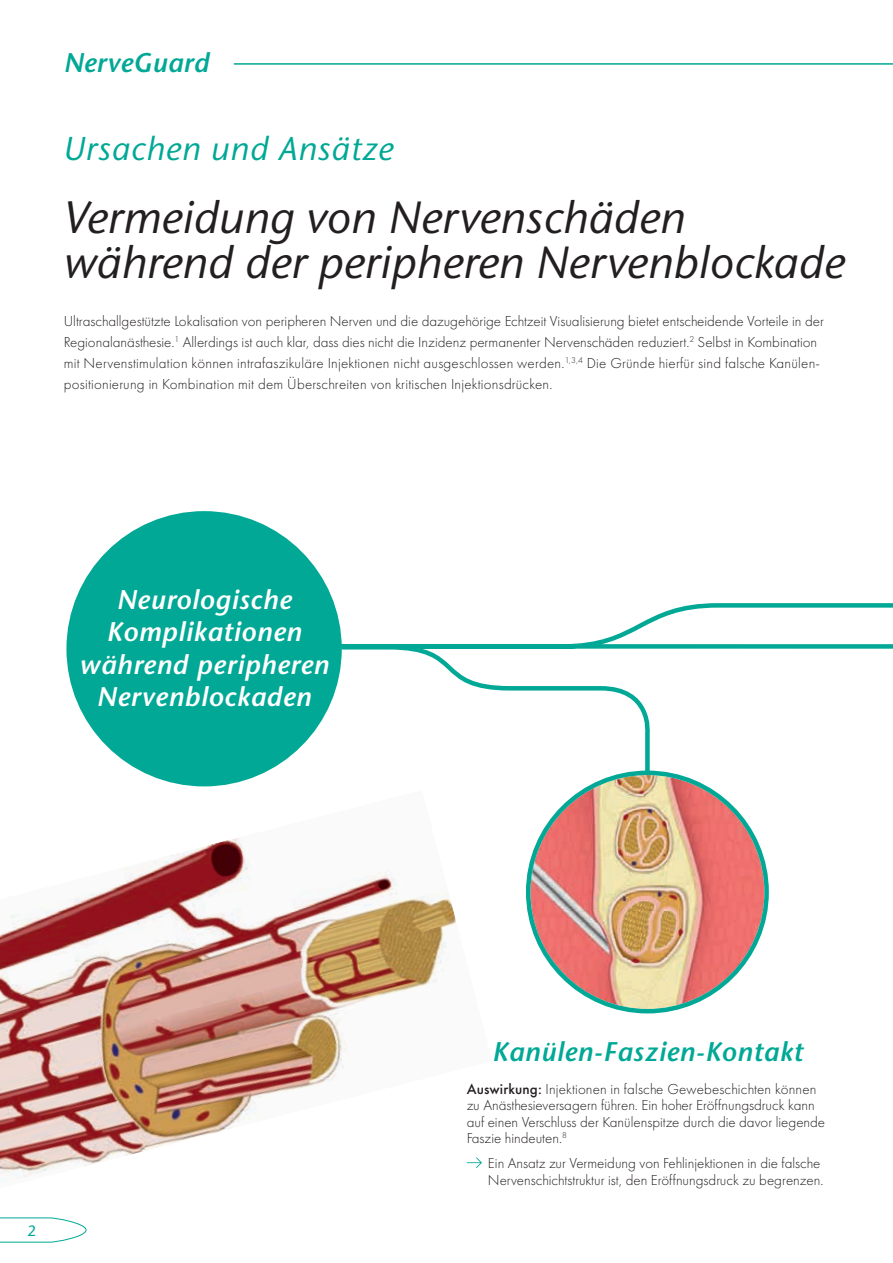
<style>
.page{position:relative;width:893px;height:1263px;background:#fff}
.page>*{position:absolute;margin:0;border:0;box-sizing:border-box;transform-origin:0 0}
.t1{font:italic 500 45px/45px "Stone Sans ITC Std";color:#231f20}
.t2{font:italic 500 33px "Stone Sans ITC Std";letter-spacing:.025em;color:#00a895}
.t3{font:italic 600 27px/32.4px "Stone Sans Std";letter-spacing:.025em;color:#fff;text-align:center}
.t4{font:italic 600 27px "Stone Sans Std";letter-spacing:.025em;color:#00a895}
.t5{font:300 15px/16.5px "Futura PT";color:#231f20}
.t6{font:500 15px "Stone Sans ITC Std";color:#00a895}
.s1{font-weight:500}
</style>
<div class="page">
<svg style="left:0;top:1217px;width:87px;height:26px"></svg>
<img style="left:0;top:838px;width:467px;height:344px">
<hr style="left:234px;top:63px;width:659px;height:2px;background:#00a895">
<svg style="left:467px;top:1157px;width:15px;height:11px"></svg>
<svg style="left:230px;top:513px;width:663px;height:264px"></svg>
<div style="left:66px;top:511px;width:276px;height:275px;background:#00a895;border-radius:50%"></div>
<svg style="left:528px;top:773px;width:239px;height:238px;background:#0aa996"></svg>
<img style="left:530px;top:775px;width:234px;height:234px;border-radius:117px">
<h3 class="t4" style="left:64px;top:47px;width:147px">NerveGuard</h3>
<h2 class="t2" style="left:64px;top:128px;width:332px">Ursachen und Ansätze</h2>
<h1 class="t1" style="left:64px;top:195px;width:783px">Vermeidung von Nervenschäden während der peripheren Nervenblockade</h1>
<p class="t5" style="left:64px;top:310px;width:762px;line-height:21px">Ultraschallgestützte Lokalisation von peripheren Nerven und die dazugehörige Echtzeit Visualisierung bietet entscheidende Vorteile in der Regionalanästhesie.<sup>1</sup> Allerdings ist auch klar, dass dies nicht die Inzidenz permanenter Nervenschäden reduziert.<sup>2</sup> Selbst in Kombination mit Nervenstimulation können intrafaszikuläre Injektionen nicht ausgeschlossen werden.<sup>1,3,4</sup> Die Gründe hierfür sind falsche Kanülen&shy;positionierung in Kombination mit dem Überschreiten von kritischen Injektionsdrücken.</p>
<h3 class="t3" style="left:79px;top:583px;width:251px">Neurologische<br>Komplikationen während peripheren<br>Nervenblockaden</h3>
<p class="t6" style="left:28px;top:1221px;width:10px">2</p>
<h3 class="t4" style="left:492px;top:1036px;width:312px">Kanülen-Faszien-Kontakt</h3>
<p class="t5" style="left:467px;top:1080px;width:360px"><span class="s1">Auswirkung:</span> Injektionen in falsche Gewebeschichten können zu Anästhesieversagern führen. Ein hoher Eröffnungsdruck kann auf einen Verschluss der Kanülenspitze durch die davor liegende Faszie hindeuten.<sup>8</sup></p>
<p class="t5" style="left:488px;top:1155px;width:337px">Ein Ansatz zur Vermeidung von Fehlinjektionen in die falsche<br>Nervenschichtstruktur ist, den Eröffnungsdruck zu begrenzen.</p>
</div>
